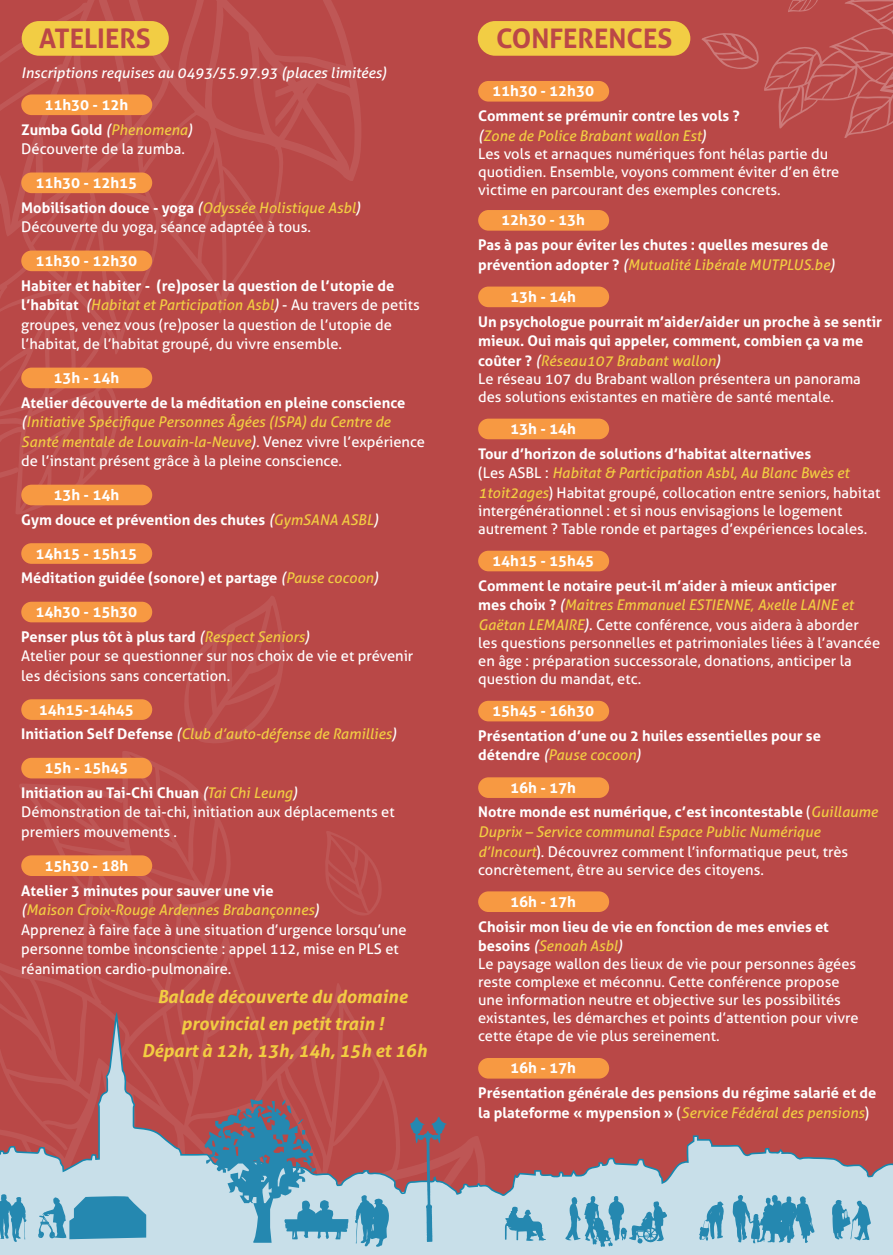
<style>
.page{position:relative;width:893px;height:1255px;background:#fff}
.page>*{position:absolute;margin:0;border:0;box-sizing:border-box;transform-origin:0 0}
.t1{font:700 27px "Aller";color:#bb4747}
.t2{font:italic 700 18px/27px "Aller";color:#f2cd42;text-align:center}
.t3{font:700 15px "Aller";color:#fff}
.t4{font:14.7px/19.5px "Aller";color:#fff}
.t5{font:700 14.7px/19.5px "Aller";color:#fff}
.t6{font:italic 14.7px/19.5px "Aller";color:#f2cd42}
.t7{font:italic 14.7px "Aller";color:#fff}
.s1{font-weight:700}
.s2{font-style:italic}
.s3{font-style:italic;color:#f2cd42}
.s4{font-weight:700;font-style:normal;color:#fff}
.s5{color:#fff}
.s6{font-style:normal;color:#fff}
.s7{font-weight:400;font-style:italic}
.s8{font-weight:400;font-style:italic;color:#f2cd42}
.s9{font-weight:400}
</style>
<div class="page">
<div style="left:0;top:0;width:893px;height:1254px;background:#b94847"></div>
<svg style="left:0;top:751px;width:485px;height:260px"></svg>
<svg style="left:185px;top:596px;width:99px;height:147px"></svg>
<svg style="left:325px;top:830px;width:57px;height:89px"></svg>
<svg style="left:701px;top:0;width:192px;height:138px"></svg>
<svg style="left:0;top:0;width:361px;height:514px"></svg>
<svg style="left:275px;top:70px;width:56px;height:81px"></svg>
<svg style="left:0;top:1068px;width:893px;height:186px"></svg>
<svg style="left:355px;top:1194px;width:34px;height:52px"></svg>
<svg style="left:0;top:1194px;width:27px;height:47px"></svg>
<svg style="left:38px;top:1195px;width:108px;height:44px"></svg>
<svg style="left:455px;top:1135px;width:438px;height:111px"></svg>
<svg style="left:0;top:1011px;width:456px;height:183px"></svg>
<svg style="left:205px;top:1099px;width:143px;height:143px"></svg>
<svg style="left:410px;top:1116px;width:37px;height:125px"></svg>
<div style="left:22px;top:21px;width:147px;height:35px;background:#f2cd44;border-radius:17px"></div>
<div style="left:478px;top:21px;width:212px;height:35px;background:#f2cd44;border-radius:17px"></div>
<div style="left:21px;top:94px;width:131px;height:21px;background:#f89a41;border-radius:10px"></div>
<div style="left:21px;top:172px;width:131px;height:21px;background:#f79942;border-radius:10px"></div>
<div style="left:21px;top:250px;width:131px;height:21px;background:#f79942;border-radius:10px"></div>
<div style="left:21px;top:367px;width:131px;height:21px;background:#f79942;border-radius:10px"></div>
<div style="left:21px;top:484px;width:131px;height:21px;background:#f79942;border-radius:10px"></div>
<div style="left:21px;top:543px;width:131px;height:21px;background:#f79942;border-radius:10px"></div>
<div style="left:21px;top:601px;width:131px;height:21px;background:#f79942;border-radius:10px"></div>
<div style="left:21px;top:699px;width:131px;height:21px;background:#f79942;border-radius:10px"></div>
<div style="left:21px;top:757px;width:131px;height:21px;background:#f79942;border-radius:10px"></div>
<div style="left:21px;top:855px;width:131px;height:21px;background:#f79942;border-radius:10px"></div>
<div style="left:478px;top:81px;width:131px;height:21px;background:#f79942;border-radius:10px"></div>
<div style="left:478px;top:210px;width:131px;height:21px;background:#f79942;border-radius:10px"></div>
<div style="left:478px;top:286px;width:131px;height:21px;background:#f79942;border-radius:10px"></div>
<div style="left:478px;top:418px;width:131px;height:21px;background:#f79942;border-radius:10px"></div>
<div style="left:478px;top:550px;width:131px;height:21px;background:#f79942;border-radius:10px"></div>
<div style="left:478px;top:700px;width:131px;height:21px;background:#f79942;border-radius:10px"></div>
<div style="left:478px;top:777px;width:131px;height:21px;background:#f79942;border-radius:10px"></div>
<div style="left:478px;top:891px;width:131px;height:21px;background:#f79942;border-radius:10px"></div>
<div style="left:478px;top:1057px;width:131px;height:21px;background:#f79942;border-radius:10px"></div>
<h1 class="t1" style="left:39px;top:21px;width:113px">ATELIERS</h1>
<p class="t7" style="left:21px;top:63px;width:367px">Inscriptions requises au 0493/55.97.93 (places limitées)</p>
<p class="t3" style="left:44px;top:95px;width:85px">11h30 - 12h</p>
<p class="t4" style="left:21px;top:120px;width:173px"><span class="s1">Zumba Gold</span> <span class="s2">(</span><span class="s3">Phenomena</span><span class="s2">)<br></span>Découverte de la zumba.</p>
<p class="t3" style="left:35px;top:173px;width:103px">11h30 - 12h15</p>
<p class="t4" style="left:21px;top:198px;width:341px"><span class="s1">Mobilisation douce - yoga</span> <span class="s2">(</span><span class="s3">Odyssée Holistique Asbl</span><span class="s2">)<br></span>Découverte du yoga, séance adaptée à tous.</p>
<p class="t3" style="left:35px;top:251px;width:103px">11h30 - 12h30</p>
<p class="t4" style="left:21px;top:276px;width:400px"><span class="s1">Habiter et habiter - (re)poser la question de l’utopie de l’habitat</span> <span class="s2">(</span><span class="s3">Habitat et Participation Asbl</span><span class="s2">)</span> - Au travers de petits groupes, venez vous (re)poser la question de l’utopie de l’habitat, de l’habitat groupé, du vivre ensemble.</p>
<p class="t3" style="left:53px;top:368px;width:67px">13h - 14h</p>
<p class="t6" style="left:21px;top:393px;width:405px"><span class="s4">Atelier découverte de la méditation en pleine conscience </span><span class="s5">(</span>Initiative Spécifique Personnes Âgées (ISPA) du Centre de Santé mentale de Louvain-la-Neuve<span class="s5">).</span> <span class="s6">Venez vivre l’expérience de l’instant présent grâce à la pleine conscience.</span></p>
<p class="t3" style="left:53px;top:485px;width:67px">13h - 14h</p>
<p class="t5" style="left:21px;top:509px;width:359px">Gym douce et prévention des chutes <span class="s7">(</span><span class="s8">GymSANA ASBL</span><span class="s7">)</span></p>
<p class="t3" style="left:35px;top:544px;width:103px">14h15 - 15h15</p>
<p class="t5" style="left:21px;top:568px;width:359px">Méditation guidée (sonore) et partage <span class="s7">(</span><span class="s8">Pause cocoon</span><span class="s7">)</span></p>
<p class="t3" style="left:35px;top:602px;width:103px">14h30 - 15h30</p>
<p class="t4" style="left:21px;top:627px;width:394px"><span class="s1">Penser plus tôt à plus tard</span> <span class="s2">(</span><span class="s3">Respect Seniors</span><span class="s2">)<br></span>Atelier pour se questionner sur nos choix de vie et prévenir les décisions sans concertation.</p>
<p class="t3" style="left:39px;top:700px;width:97px">14h15-14h45</p>
<p class="t6" style="left:21px;top:724px;width:377px"><span class="s4">Initiation Self Defense</span> <span class="s5">(</span>Club d’auto-défense de Ramillies<span class="s5">)</span></p>
<p class="t3" style="left:44px;top:758px;width:85px">15h - 15h45</p>
<p class="t4" style="left:21px;top:783px;width:375px"><span class="s1">Initiation au Tai-Chi Chuan</span> <span class="s2">(</span><span class="s3">Tai Chi Leung</span><span class="s2">)<br></span>Démonstration de tai-chi, initiation aux déplacements et premiers mouvements .</p>
<p class="t3" style="left:44px;top:856px;width:85px">15h30 - 18h</p>
<p class="t4" style="left:21px;top:880px;width:387px"><span class="s1">Atelier 3 minutes pour sauver une vie<br></span><span class="s2">(</span><span class="s3">Maison Croix-Rouge Ardennes Brabançonnes</span><span class="s2">)<br></span>Apprenez à faire face à une situation d’urgence lorsqu’une personne tombe inconsciente : appel 112, mise en PLS et réanimation cardio-pulmonaire.</p>
<p class="t2" style="left:142px;top:983px;width:287px">Balade découverte du domaine provincial en petit train !<br>Départ à 12h, 13h, 14h, 15h et 16h</p>
<h1 class="t1" style="left:496px;top:21px;width:178px">CONFERENCES</h1>
<p class="t3" style="left:492px;top:82px;width:103px">11h30 - 12h30</p>
<p class="t5" style="left:478px;top:106px;width:263px">Comment se prémunir contre les vols ? <span class="s7">(</span><span class="s8">Zone de Police Brabant wallon Est</span><span class="s7">)</span></p>
<p class="t4" style="left:478px;top:144px;width:363px;line-height:18px">Les vols et arnaques numériques font hélas partie du quotidien. Ensemble, voyons comment éviter d’en être victime en parcourant des exemples concrets.</p>
<p class="t3" style="left:501px;top:211px;width:85px">12h30 - 13h</p>
<p class="t5" style="left:478px;top:235px;width:358px">Pas à pas pour éviter les chutes : quelles mesures de prévention adopter ? <span class="s7">(</span><span class="s8">Mutualité Libérale MUTPLUS.be</span><span class="s7">)</span></p>
<p class="t3" style="left:510px;top:287px;width:67px">13h - 14h</p>
<p class="t5" style="left:478px;top:311px;width:405px">Un psychologue pourrait m’aider/aider un proche à se sentir mieux. Oui mais qui appeler, comment, combien ça va me coûter ? <span class="s7">(</span><span class="s8">Réseau107 Brabant wallon</span><span class="s7">)</span></p>
<p class="t4" style="left:478px;top:369px;width:384px;line-height:18px">Le réseau 107 du Brabant wallon présentera un panorama des solutions existantes en matière de santé mentale.</p>
<p class="t3" style="left:510px;top:419px;width:67px">13h - 14h</p>
<p class="t4" style="left:478px;top:444px;width:404px"><span class="s1">Tour d’horizon de solutions d’habitat alternatives<br></span>(Les ASBL : <span class="s3">Habitat &amp; Participation Asbl, Au Blanc Bwès et<br>1toit2ages</span>) Habitat groupé, collocation entre seniors, habitat</p>
<p class="t4" style="left:478px;top:501px;width:391px;line-height:18px">intergénérationnel : et si nous envisagions le logement autrement ? Table ronde et partages d’expériences locales.</p>
<p class="t3" style="left:492px;top:551px;width:103px">14h15 - 15h45</p>
<p class="t5" style="left:478px;top:575px;width:382px">Comment le notaire peut-il m’aider à mieux anticiper mes choix ? <span class="s7">(</span><span class="s8">Maitres Emmanuel ESTIENNE, Axelle LAINE et<br>Gaëtan LEMAIRE</span><span class="s7">)</span><span class="s9">. Cette conférence, vous aidera à aborder</span></p>
<p class="t4" style="left:478px;top:633px;width:404px;line-height:18px">les questions personnelles et patrimoniales liées à l’avancée en âge : préparation successorale, donations, anticiper la question du mandat, etc.</p>
<p class="t3" style="left:492px;top:701px;width:103px">15h45 - 16h30</p>
<p class="t5" style="left:478px;top:725px;width:344px">Présentation d’une ou 2 huiles essentielles pour se détendre <span class="s7">(</span><span class="s8">Pause cocoon</span><span class="s7">)</span></p>
<p class="t3" style="left:510px;top:778px;width:67px">16h - 17h</p>
<p class="t6" style="left:478px;top:802px;width:401px"><span class="s4">Notre monde est numérique, c’est incontestable</span> <span class="s6">(</span>Guillaume<br>Duprix – Service communal Espace Public Numérique d’Incourt<span class="s6">). Découvrez comment l’informatique peut, très</span></p>
<p class="t4" style="left:478px;top:859px;width:287px">concrètement, être au service des citoyens.</p>
<p class="t3" style="left:510px;top:892px;width:67px">16h - 17h</p>
<p class="t5" style="left:478px;top:916px;width:352px">Choisir mon lieu de vie en fonction de mes envies et besoins <span class="s7">(</span><span class="s8">Senoah Asbl</span><span class="s7">)</span></p>
<p class="t4" style="left:478px;top:954px;width:382px;line-height:18px">Le paysage wallon des lieux de vie pour personnes âgées reste complexe et méconnu. Cette conférence propose une information neutre et objective sur les possibilités existantes, les démarches et points d’attention pour vivre cette étape de vie plus sereinement.</p>
<p class="t3" style="left:510px;top:1058px;width:67px">16h - 17h</p>
<p class="t5" style="left:478px;top:1082px;width:400px">Présentation générale des pensions du régime salarié et de la plateforme « mypension » <span class="s9">(</span><span class="s8">Service Fédéral des pensions</span><span class="s9">)</span></p>
</div>
